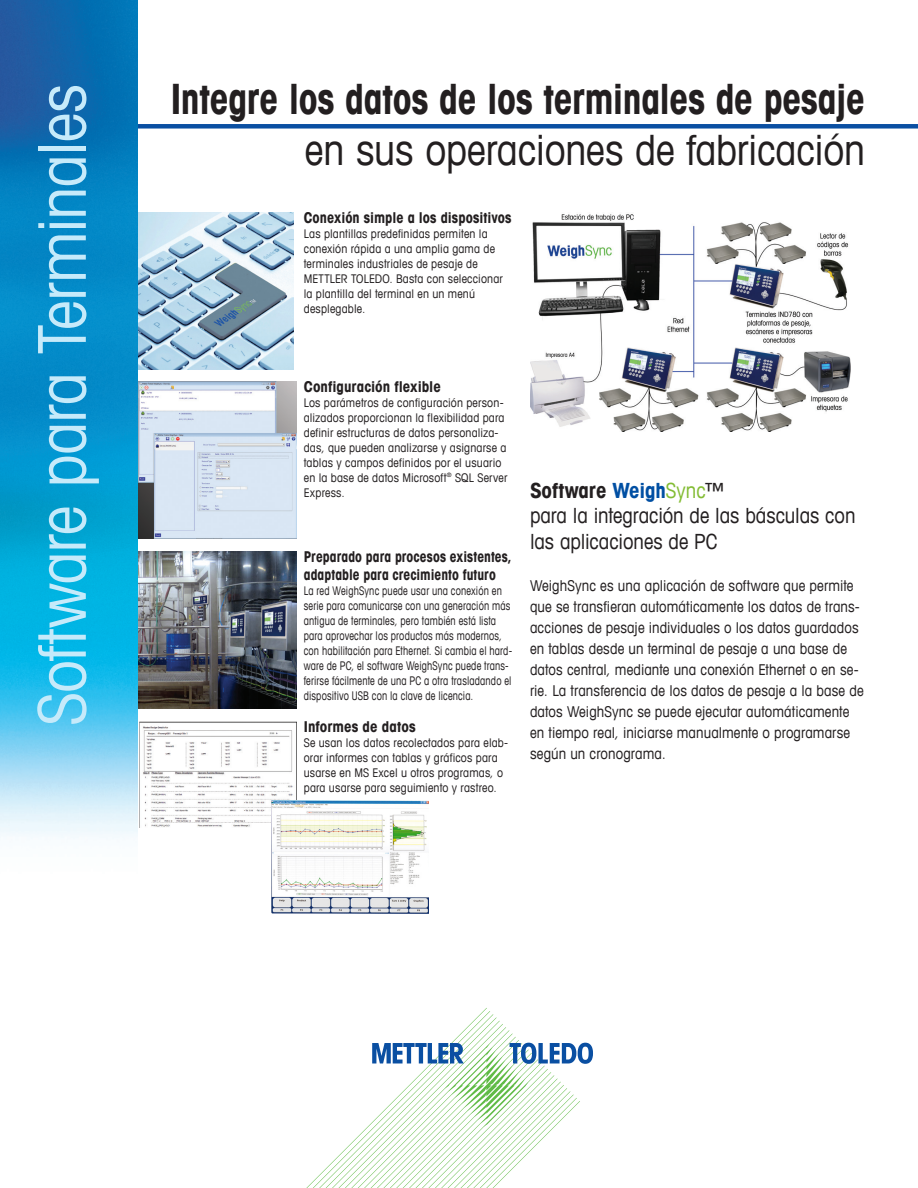
<style>
.page{position:relative;width:918px;height:1188px;background:#fff}
.page>*{position:absolute;margin:0;border:0;box-sizing:border-box;transform-origin:0 0}
.t1{font:condensed 66px "Avant Garde Com";letter-spacing:-.015em;color:#c6eafa}
._1_Title_Bold_28_34{font:700 condensed 42px/51px "Avant Garde Com";letter-spacing:-.005em;color:#231f20;text-align:right;scale:.9 1}
._8_Subtitle_Book_14{font:condensed 21px/25.5px "Avant Garde Com";letter-spacing:-.005em;color:#231f20}
._7_Subtitle_Bold_14{font:700 condensed 21px "Avant Garde Com";letter-spacing:-.005em;color:#231f20}
._11_Running_Text_10{font:condensed 15px/21px "Avant Garde Com";letter-spacing:.005em;color:#231f20}
._12_Running_Subhead{font:700 condensed 15px/18px "Avant Garde Com";letter-spacing:.005em;color:#231f20;scale:.91 1}
._12_Running_Subhead-2{font:700 condensed 15px "Avant Garde Com";letter-spacing:.005em;color:#231f20}
._12_Running_Subhead-3{font:700 condensed 15px "Avant Garde Com";letter-spacing:.005em;color:#231f20;scale:.96 1}
._14_Captions_8_10{font:condensed 12px/15px "Avant Garde Com";letter-spacing:.015em;color:#231f20}
._14_Captions_8_10-2{font:condensed 12px/15px "Avant Garde Com";letter-spacing:.015em;color:#231f20;scale:.87 1}
.s1{font-weight:400}
.s2{color:#004fa3}
.s3{font-weight:400;color:#83bc34}
</style>
<div class="page">
<svg style="left:306px;top:1008px;width:287px;height:180px"></svg>
<img style="left:138px;top:213px;width:156px;height:157px">
<div style="left:115px;top:124px;width:803px;height:5px;background:#0a4fa2"></div>
<img style="left:0;top:0;width:138px;height:839px">
<img style="left:530px;top:214px;width:320px;height:218px">
<img style="left:139px;top:381px;width:157px;height:158px">
<img style="left:139px;top:551px;width:157px;height:158px">
<img style="left:139px;top:722px;width:157px;height:105px">
<img style="left:271px;top:801px;width:158px;height:113px">
<p class="t1" style="left:21px;top:725px;width:643px;rotate:-90deg">Software para Terminales</p>
<p class="_1_Title_Bold_28_34" style="left:171px;top:73px;width:773px">Integre los datos de los terminales de pesaje <span class="s1">en sus operaciones de fabricación</span></p>
<p class="_12_Running_Subhead-3" style="left:304px;top:208px;width:218px">Conexión simple a los dispositivos</p>
<p class="_14_Captions_8_10" style="left:304px;top:226px;width:193px">Las plantillas predefinidas permiten la conexión rápida a una amplia gama de terminales industriales de pesaje de</p>
<p class="_14_Captions_8_10" style="left:304px;top:271px;width:201px">METTLER TOLEDO. Basta con seleccionar la plantilla del terminal en un menú desplegable.</p>
<p class="_12_Running_Subhead-2" style="left:304px;top:377px;width:139px">Configuración flexible</p>
<p class="_14_Captions_8_10" style="left:304px;top:395px;width:205px">Los parámetros de configuración person&shy;alizados proporcionan la flexibilidad para definir estructuras de datos personaliza&shy;das, que pueden analizarse y asignarse a tablas y campos definidos por el usuario en la base de datos Microsoft<sup>®</sup> SQL Server Express.</p>
<p class="_7_Subtitle_Bold_14" style="left:530px;top:477px;width:197px">Software <span class="s2">Weigh</span><span class="s3">Sync</span><span class="s1">™</span></p>
<p class="_8_Subtitle_Book_14" style="left:530px;top:503px;width:327px">para la integración de las básculas con las aplicaciones de PC</p>
<p class="_11_Running_Text_10" style="left:530px;top:575px;width:335px">WeighSync es una aplicación de software que permite que se transfieran automáticamente los datos de trans&shy;acciones de pesaje individuales o los datos guardados en tablas desde un terminal de pesaje a una base de datos central, mediante una conexión Ethernet o en se&shy;rie. La transferencia de los datos de pesaje a la base de datos WeighSync se puede ejecutar automáticamente en tiempo real, iniciarse manualmente o programarse según un cronograma.</p>
<p class="_12_Running_Subhead" style="left:304px;top:548px;width:230px">Preparado para procesos existentes, adaptable para crecimiento futuro</p>
<p class="_14_Captions_8_10-2" style="left:304px;top:583px;width:241px">La red WeighSync puede usar una conexión en serie para comunicarse con una generación más antigua de terminales, pero también está lista para aprovechar los productos más modernos, con habilitación para Ethernet. Si cambia el hard&shy;ware de PC, el software WeighSync puede trans&shy;ferirse fácilmente de una PC a otra trasladando el dispositivo USB con la clave de licencia.</p>
<p class="_12_Running_Subhead-2" style="left:304px;top:717px;width:113px">Informes de datos</p>
<p class="_14_Captions_8_10" style="left:304px;top:735px;width:206px">Se usan los datos recolectados para elab&shy;orar informes con tablas y gráficos para usarse en MS Excel u otros programas, o para usarse para seguimiento y rastreo.</p>
</div>
